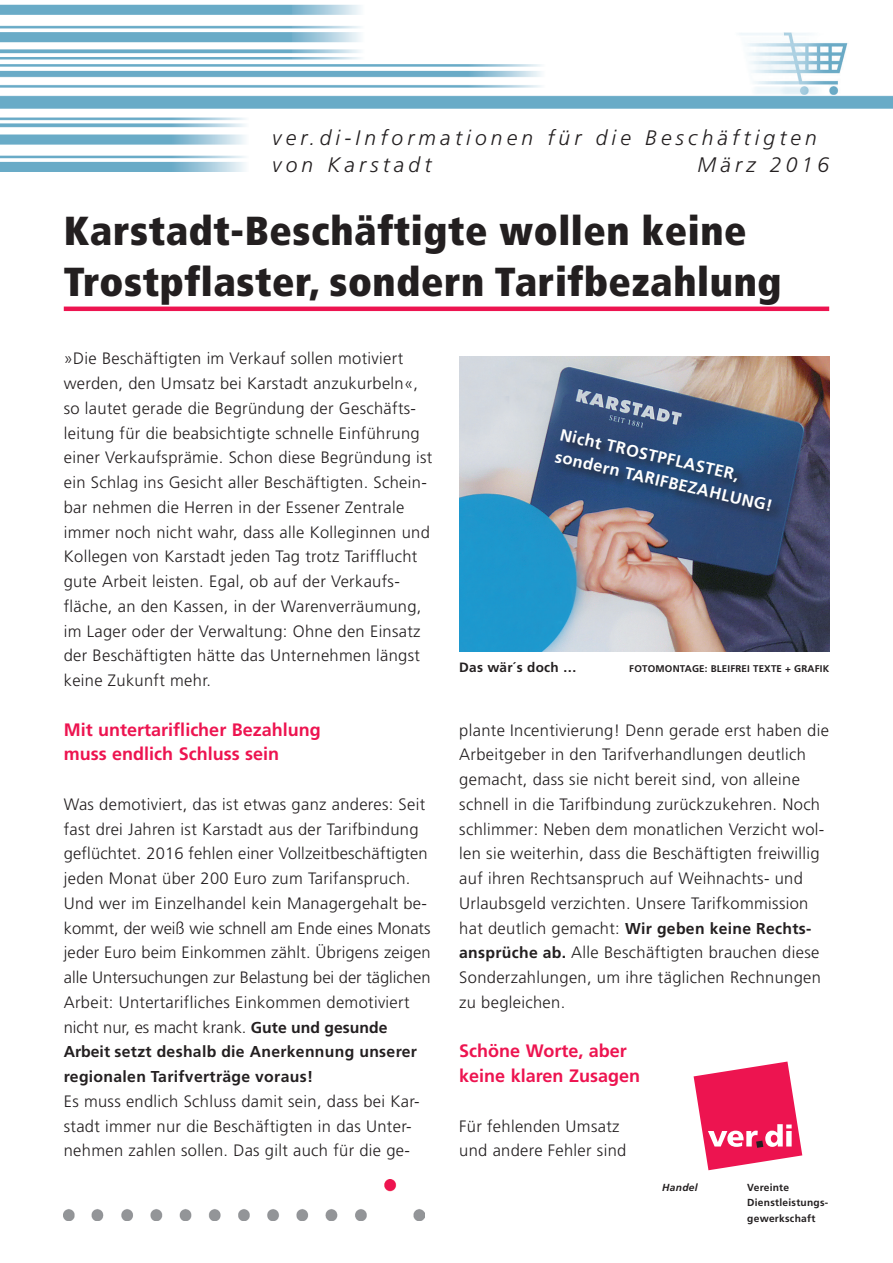
<style>
.page{position:relative;width:893px;height:1263px;background:#fff}
.page>*{position:absolute;margin:0;border:0;box-sizing:border-box;transform-origin:0 0}
.t1{font:900 condensed 40.5px/51px "Frutiger";letter-spacing:.015em;color:#231f20}
.t2{font:italic 300 21px/27px "Frutiger";letter-spacing:.2em;color:#231f20}
.t3{font:700 18px/24.8px "Frutiger";color:#ed1450}
.t4{font:300 16.5px/24.8px "Frutiger";letter-spacing:.02em;color:#231f20}
.t5{font:700 16.5px/22.5px "Frutiger";color:#fff}
.t6{font:700 15.75px/24.8px "Frutiger";letter-spacing:.02em;color:#231f20}
.t7{font:700 13.5px "Frutiger";letter-spacing:.02em;color:#231f20}
.t8{font:700 10.2px/15.5px "Frutiger";letter-spacing:.025em;color:#231f20}
.t9{font:italic 700 10.2px "Frutiger";letter-spacing:.025em;color:#231f20}
.t10{font:700 9.75px "Frutiger";letter-spacing:.02em;color:#231f20}
.s1{font-weight:700;font-size:15.75px}
.s2{font-weight:300;font-size:16.5px}
</style>
<div class="page">
<img style="left:0;top:4px;width:748px;height:167px">
<img style="left:748px;top:95px;width:145px;height:14px">
<img style="left:714px;top:32px;width:134px;height:63px">
<img style="left:64px;top:1180px;width:361px;height:40px">
<hr style="left:64px;top:307px;width:765px;height:4px;background:#ed1450">
<svg style="left:694px;top:1061px;width:108px;height:109px"></svg>
<img style="left:459px;top:356px;width:370px;height:295px">
<div style="left:554px;top:429px;width:230px;height:95px;background:#231f20;opacity:.75"></div>
<p class="t2" style="left:272px;top:125px;width:546px">ver.di-Informationen für die Beschäftigten von Karstadt</p>
<p class="t2" style="left:698px;top:152px;width:133px">März 2016</p>
<h1 class="t1" style="left:64px;top:205px;width:719px">Karstadt-Beschäftigte wollen keine<br>Trostpflaster, sondern Tarifbezahlung</h1>
<p class="t4" style="left:64px;top:346px;width:370px">»Die Beschäftigten im Verkauf sollen motiviert werden, den Umsatz bei Karstadt anzukurbeln«, so lautet gerade die Begründung der Geschäfts&shy;leitung für die beabsichtigte schnelle Einführung einer Verkaufsprämie. Schon diese Begründung ist ein Schlag ins Gesicht aller Beschäftigten. Schein&shy;bar nehmen die Herren in der Essener Zentrale immer noch nicht wahr, dass alle Kolleginnen und Kollegen von Karstadt jeden Tag trotz Tarifflucht gute Arbeit leisten. Egal, ob auf der Verkaufs&shy;fläche, an den Kassen, in der Warenverräumung, im Lager oder der Verwaltung: Ohne den Einsatz der Beschäftigten hätte das Unternehmen längst keine Zukunft mehr.</p>
<p class="t3" style="left:64px;top:717px;width:259px">Mit untertariflicher Bezahlung muss endlich Schluss sein</p>
<p class="t4" style="left:64px;top:792px;width:368px">Was demotiviert, das ist etwas ganz anderes: Seit fast drei Jahren ist Karstadt aus der Tarifbindung geflüchtet. 2016 fehlen einer Vollzeitbeschäftigten jeden Monat über 200 Euro zum Tarifanspruch.<br>Und wer im Einzelhandel kein Managergehalt be&shy;kommt, der weiß wie schnell am Ende eines Monats jeder Euro beim Einkommen zählt. Übrigens zeigen alle Untersuchungen zur Belastung bei der täglichen Arbeit: Untertarifliches Einkommen demotiviert nicht nur, es macht krank. <span class="s1">Gute und gesunde</span></p>
<p class="t6" style="left:64px;top:1039px;width:355px">Arbeit setzt deshalb die Anerkennung unserer regionalen Tarifverträge voraus!</p>
<p class="t4" style="left:64px;top:1089px;width:357px">Es muss endlich Schluss damit sein, dass bei Kar&shy;stadt immer nur die Beschäftigten in das Unter&shy;nehmen zahlen sollen. Das gilt auch für die ge-</p>
<p class="t5" style="left:563px;top:423px;width:224px;rotate:13deg">Nicht TROSTPFLASTER, sondern TARIFBEZAHLUNG!</p>
<p class="t7" style="left:459px;top:659px;width:119px">Das wär´s doch …</p>
<p class="t10" style="left:629px;top:663px;width:201px">FOTOMONTAGE: BLEIFREI TEXTE + GRAFIK</p>
<p class="t4" style="left:459px;top:717px;width:371px">plante Incentivierung! Denn gerade erst haben die Arbeitgeber in den Tarifverhandlungen deutlich gemacht, dass sie nicht bereit sind, von alleine schnell in die Tarifbindung zurückzukehren. Noch schlimmer: Neben dem monatlichen Verzicht wol&shy;len sie weiterhin, dass die Beschäftigten freiwillig auf ihren Rechtsanspruch auf Weihnachts- und Urlaubsgeld verzichten. Unsere Tarifkommission</p>
<p class="t6" style="left:459px;top:916px;width:354px"><span class="s2">hat deutlich gemacht:</span> Wir geben keine Rechts-</p>
<p class="t4" style="left:459px;top:940px;width:363px;text-align:justify"><span class="s1">ansprüche ab.</span> Alle Beschäftigten brauchen diese Sonderzahlungen, um ihre täglichen Rechnungen zu begleichen.</p>
<p class="t3" style="left:459px;top:1038px;width:182px">Schöne Worte, aber keine klaren Zusagen</p>
<p class="t4" style="left:459px;top:1113px;width:169px">Für fehlenden Umsatz und andere Fehler sind</p>
<p class="t9" style="left:662px;top:1181px;width:37px">Handel</p>
<p class="t8" style="left:747px;top:1179px;width:83px">Vereinte<br>Dienstleistungs&shy;gewerkschaft</p>
</div>
